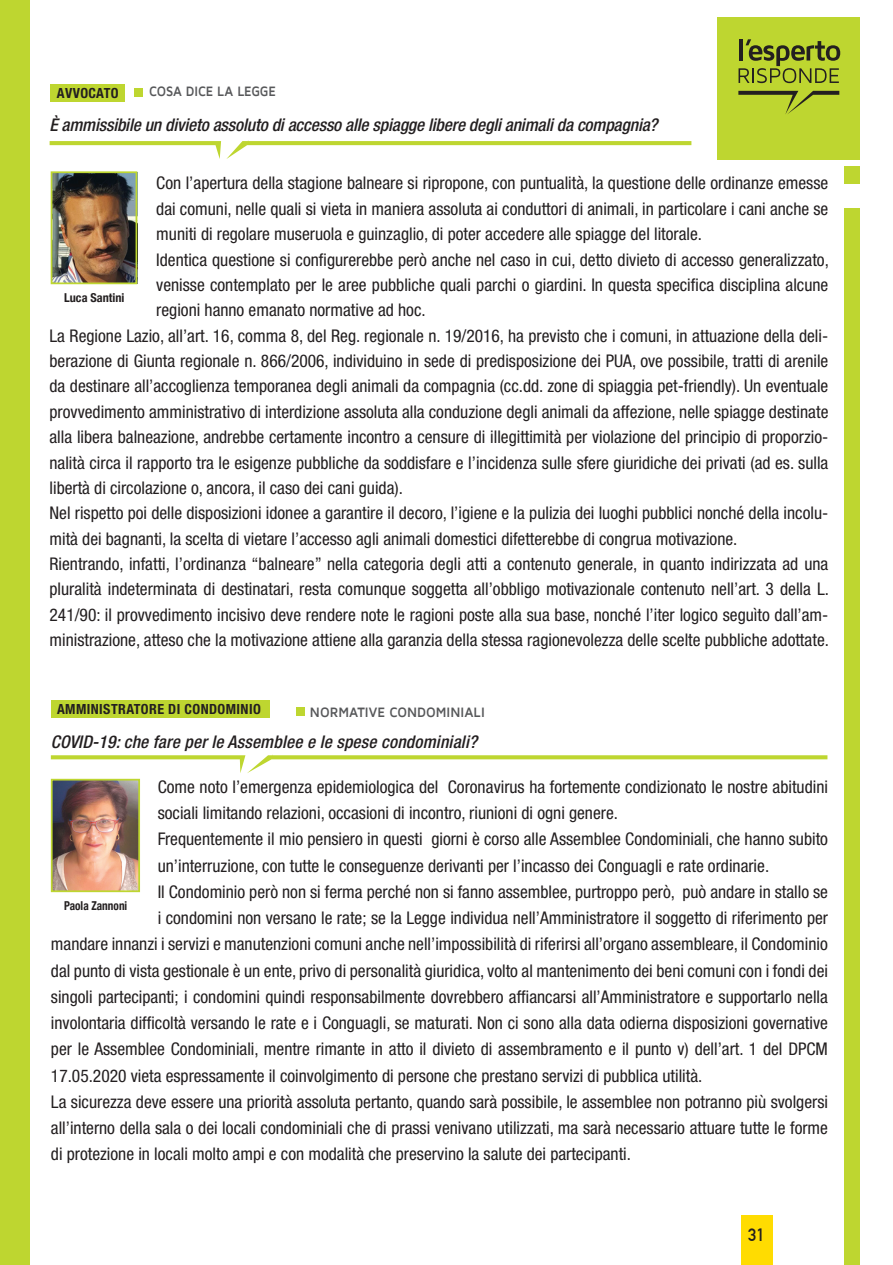
<style>
.page{position:relative;width:893px;height:1265px;background:#fff}
.page>*{position:absolute;margin:0;border:0;box-sizing:border-box;transform-origin:0 0}
.t1{font:condensed 17.5px "Helvetica Neue";color:#231f20}
.t2{font:italic 500 condensed 17.5px "Helvetica Neue";letter-spacing:-.01em;color:#231f20}
.t3{font:italic 500 condensed 17.5px "Helvetica Neue";letter-spacing:.01em;color:#231f20}
.t4{font:700 17.5px "DIN Alternate";color:#231f20}
.t5{font:700 condensed 14px "Helvetica Neue";letter-spacing:.03em;color:#231f20}
.t6{font:700 14px "Maven Pro";letter-spacing:-.005em;color:#57585a;scale:.93 1}
.t7{font:700 14px "Maven Pro";letter-spacing:-.005em;color:#57585a;scale:.9 1}
.t8{font:700 condensed 12.25px "Helvetica Neue";color:#231f20;scale:.92 1}
.t9{font:700 condensed 12.25px "Helvetica Neue";color:#231f20}
</style>
<div class="page">
<div style="left:134px;top:88px;width:9px;height:9px;background:#bed630"></div>
<svg style="left:50px;top:141px;width:641px;height:18px"></svg>
<div style="left:717px;top:17px;width:142px;height:143px;background:#bed630"></div>
<svg style="left:738px;top:39px;width:102px;height:44px"></svg>
<svg style="left:738px;top:91px;width:101px;height:23px"></svg>
<div style="left:844px;top:167px;width:15px;height:17px;background:#bed630"></div>
<div style="left:50px;top:84px;width:74px;height:17px;background:#bed630"></div>
<div style="left:0;top:0;width:30px;height:1265px;background:#bed630"></div>
<div style="left:844px;top:208px;width:15px;height:1057px;background:#bed630"></div>
<div style="left:296px;top:707px;width:9px;height:9px;background:#bed630"></div>
<svg style="left:51px;top:755px;width:776px;height:18px"></svg>
<div style="left:51px;top:701px;width:219px;height:17px;background:#bed630"></div>
<img style="left:54px;top:782px;width:83px;height:107px">
<div style="left:51px;top:779px;width:89px;height:113px;border:2px solid #bed630"></div>
<img style="left:54px;top:174px;width:80px;height:107px">
<div style="left:51px;top:171px;width:86px;height:113px;border:2px solid #bed630"></div>
<div style="left:741px;top:1215px;width:31px;height:50px;background:#ffdc01"></div>
<p class="t5" style="left:57px;top:84px;width:63px">AVVOCATO</p>
<p class="t7" style="left:149px;top:84px;width:142px">COSA DICE LA LEGGE</p>
<p class="t2" style="left:49px;top:114px;width:610px">È ammissibile un divieto assoluto di accesso alle spiagge libere degli animali da compagnia?</p>
<p class="t1" style="left:156px;top:173px;width:673px">Con l’apertura della stagione balneare si ripropone, con puntualità, la questione delle ordinanze emesse</p>
<p class="t1" style="left:156px;top:198px;width:674px">dai comuni, nelle quali si vieta in maniera assoluta ai conduttori di animali, in particolare i cani anche se</p>
<p class="t1" style="left:156px;top:224px;width:547px">muniti di regolare museruola e guinzaglio, di poter accedere alle spiagge del litorale.</p>
<p class="t1" style="left:156px;top:249px;width:674px">Identica questione si configurerebbe però anche nel caso in cui, detto divieto di accesso generalizzato,</p>
<p class="t1" style="left:156px;top:275px;width:673px">venisse contemplato per le aree pubbliche quali parchi o giardini. In questa specifica disciplina alcune</p>
<p class="t1" style="left:156px;top:300px;width:271px">regioni hanno emanato normative ad hoc.</p>
<p class="t1" style="left:50px;top:325px;width:780px">La Regione Lazio, all’art. 16, comma 8, del Reg. regionale n. 19/2016, ha previsto che i comuni, in attuazione della deli-</p>
<p class="t1" style="left:50px;top:351px;width:780px">berazione di Giunta regionale n. 866/2006, individuino in sede di predisposizione dei PUA, ove possibile, tratti di arenile</p>
<p class="t1" style="left:50px;top:376px;width:780px">da destinare all’accoglienza temporanea degli animali da compagnia (cc.dd. zone di spiaggia pet-friendly). Un eventuale</p>
<p class="t1" style="left:50px;top:401px;width:780px">provvedimento amministrativo di interdizione assoluta alla conduzione degli animali da affezione, nelle spiagge destinate</p>
<p class="t1" style="left:50px;top:427px;width:780px">alla libera balneazione, andrebbe certamente incontro a censure di illegittimità per violazione del principio di proporzio-</p>
<p class="t1" style="left:50px;top:452px;width:780px">nalità circa il rapporto tra le esigenze pubbliche da soddisfare e l’incidenza sulle sfere giuridiche dei privati (ad es. sulla</p>
<p class="t1" style="left:50px;top:478px;width:355px">libertà di circolazione o, ancora, il caso dei cani guida).</p>
<p class="t1" style="left:50px;top:503px;width:780px">Nel rispetto poi delle disposizioni idonee a garantire il decoro, l’igiene e la pulizia dei luoghi pubblici nonché della incolu-</p>
<p class="t1" style="left:50px;top:528px;width:689px">mità dei bagnanti, la scelta di vietare l’accesso agli animali domestici difetterebbe di congrua motivazione.</p>
<p class="t1" style="left:50px;top:554px;width:780px">Rientrando, infatti, l’ordinanza “balneare” nella categoria degli atti a contenuto generale, in quanto indirizzata ad una</p>
<p class="t1" style="left:50px;top:579px;width:781px">pluralità indeterminata di destinatari, resta comunque soggetta all’obbligo motivazionale contenuto nell’art. 3 della L.</p>
<p class="t1" style="left:50px;top:604px;width:780px">241/90: il provvedimento incisivo deve rendere note le ragioni poste alla sua base, nonché l’iter logico seguìto dall’am-</p>
<p class="t1" style="left:50px;top:630px;width:781px">ministrazione, atteso che la motivazione attiene alla garanzia della stessa ragionevolezza delle scelte pubbliche adottate.</p>
<p class="t9" style="left:64px;top:287px;width:62px">Luca Santini</p>
<p class="t5" style="left:57px;top:701px;width:205px">AMMINISTRATORE DI CONDOMINIO</p>
<p class="t6" style="left:310px;top:705px;width:190px">NORMATIVE CONDOMINIALI</p>
<p class="t3" style="left:51px;top:731px;width:428px">COVID-19: che fare per le Assemblee e le spese condominiali?</p>
<p class="t1" style="left:158px;top:777px;width:672px">Come noto l’emergenza epidemiologica del Coronavirus ha fortemente condizionato le nostre abitudini</p>
<p class="t1" style="left:158px;top:803px;width:462px">sociali limitando relazioni, occasioni di incontro, riunioni di ogni genere.</p>
<p class="t1" style="left:158px;top:829px;width:672px">Frequentemente il mio pensiero in questi giorni è corso alle Assemblee Condominiali, che hanno subito</p>
<p class="t1" style="left:158px;top:855px;width:613px">un’interruzione, con tutte le conseguenze derivanti per l’incasso dei Conguagli e rate ordinarie.</p>
<p class="t1" style="left:158px;top:882px;width:672px">Il Condominio però non si ferma perché non si fanno assemblee, purtroppo però, può andare in stallo se</p>
<p class="t1" style="left:158px;top:908px;width:672px">i condomini non versano le rate; se la Legge individua nell’Amministratore il soggetto di riferimento per</p>
<p class="t1" style="left:51px;top:934px;width:778px">mandare innanzi i servizi e manutenzioni comuni anche nell’impossibilità di riferirsi all’organo assembleare, il Condominio</p>
<p class="t1" style="left:51px;top:960px;width:779px">dal punto di vista gestionale è un ente, privo di personalità giuridica, volto al mantenimento dei beni comuni con i fondi dei</p>
<p class="t1" style="left:51px;top:987px;width:778px">singoli partecipanti; i condomini quindi responsabilmente dovrebbero affiancarsi all’Amministratore e supportarlo nella</p>
<p class="t1" style="left:51px;top:1013px;width:778px">involontaria difficoltà versando le rate e i Conguagli, se maturati. Non ci sono alla data odierna disposizioni governative</p>
<p class="t1" style="left:51px;top:1039px;width:778px">per le Assemblee Condominiali, mentre rimante in atto il divieto di assembramento e il punto v) dell’art. 1 del DPCM</p>
<p class="t1" style="left:51px;top:1065px;width:653px">17.05.2020 vieta espressamente il coinvolgimento di persone che prestano servizi di pubblica utilità.</p>
<p class="t1" style="left:51px;top:1092px;width:779px">La sicurezza deve essere una priorità assoluta pertanto, quando sarà possibile, le assemblee non potranno più svolgersi</p>
<p class="t1" style="left:51px;top:1118px;width:779px">all’interno della sala o dei locali condominiali che di prassi venivano utilizzati, ma sarà necessario attuare tutte le forme</p>
<p class="t1" style="left:51px;top:1144px;width:582px">di protezione in locali molto ampi e con modalità che preservino la salute dei partecipanti.</p>
<p class="t8" style="left:64px;top:895px;width:70px">Paola Zannoni</p>
<p class="t4" style="left:748px;top:1222px;width:18px">31</p>
</div>
